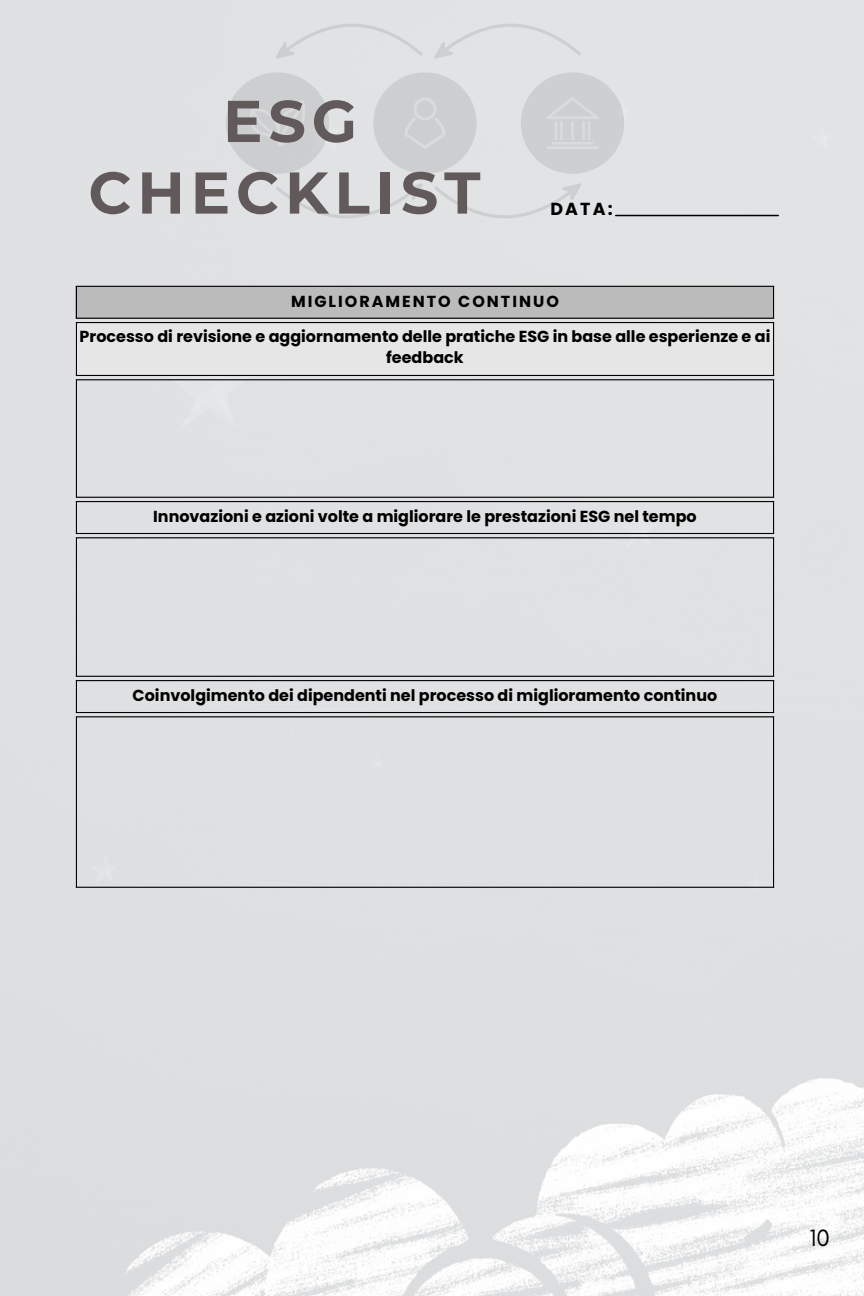
<style>
.page{position:relative;width:864px;height:1296px;background:#fff}
.page>*{position:absolute;margin:0;border:0;box-sizing:border-box;transform-origin:0 0}
.t1{font:700 58.8px "Montserrat";letter-spacing:.1em;color:#625a5a}
.t2{font:24px "Glacial Indifference";color:#000}
.t3{font:700 17.4px "Poppins";color:#000}
.t4{font:700 16px/21.2px "Poppins";color:#000;text-align:center}
.t5{font:700 16px "Poppins";letter-spacing:.125em;color:#000}
</style>
<div class="page">
<img style="left:0;top:0;width:864px;height:1296px">
<hr style="left:616px;top:215px;width:162px;height:1px;background:#000">
<svg style="left:226px;top:72px;width:398px;height:146px;background:#d8d9db"></svg>
<svg style="left:430px;top:23px;width:151px;height:42px;background:#dfe0e2"></svg>
<svg style="left:272px;top:23px;width:151px;height:42px;background:#dee0e1"></svg>
<div style="left:76px;top:286px;width:698px;height:33px;background:#bbb"></div>
<div style="left:76px;top:322px;width:698px;height:54px;background:#e6e6e6"></div>
<hr style="left:76px;top:287px;width:1px;height:31px;background:#000">
<hr style="left:773px;top:287px;width:1px;height:31px;background:#000">
<hr style="left:76px;top:286px;width:698px;height:1px;background:#000">
<hr style="left:76px;top:318px;width:698px;height:1px;background:#000">
<hr style="left:76px;top:323px;width:1px;height:52px;background:#000">
<hr style="left:773px;top:323px;width:1px;height:52px;background:#000">
<hr style="left:76px;top:322px;width:698px;height:1px;background:#000">
<hr style="left:76px;top:375px;width:698px;height:1px;background:#000">
<hr style="left:76px;top:380px;width:1px;height:117px;background:#000">
<hr style="left:773px;top:380px;width:1px;height:117px;background:#000">
<hr style="left:76px;top:379px;width:698px;height:1px;background:#000">
<hr style="left:76px;top:497px;width:698px;height:1px;background:#000">
<hr style="left:76px;top:502px;width:1px;height:31px;background:#000">
<hr style="left:773px;top:502px;width:1px;height:31px;background:#000">
<hr style="left:76px;top:501px;width:698px;height:1px;background:#000">
<hr style="left:76px;top:533px;width:698px;height:1px;background:#000">
<hr style="left:76px;top:538px;width:1px;height:138px;background:#000">
<hr style="left:773px;top:538px;width:1px;height:138px;background:#000">
<hr style="left:76px;top:537px;width:698px;height:1px;background:#000">
<hr style="left:76px;top:676px;width:698px;height:1px;background:#000">
<hr style="left:76px;top:681px;width:1px;height:31px;background:#000">
<hr style="left:773px;top:681px;width:1px;height:31px;background:#000">
<hr style="left:76px;top:680px;width:698px;height:1px;background:#000">
<hr style="left:76px;top:712px;width:698px;height:1px;background:#000">
<hr style="left:76px;top:717px;width:1px;height:170px;background:#000">
<hr style="left:773px;top:717px;width:1px;height:170px;background:#000">
<hr style="left:76px;top:716px;width:698px;height:1px;background:#000">
<hr style="left:76px;top:887px;width:698px;height:1px;background:#000">
<h1 class="t1" style="left:223px;top:85px;width:136px">ESG</h1>
<p class="t1" style="left:88px;top:157px;width:394px">CHECKLIST</p>
<p class="t3" style="left:550px;top:197px;width:64px">DATA:</p>
<p class="t5" style="left:291px;top:290px;width:269px">MIGLIORAMENTO CONTINUO</p>
<p class="t4" style="left:80px;top:326px;width:692px">Processo di revisione e aggiornamento delle pratiche ESG in base alle esperienze e ai feedback</p>
<p class="t4" style="left:153px;top:506px;width:545px">Innovazioni e azioni volte a migliorare le prestazioni ESG nel tempo</p>
<p class="t4" style="left:133px;top:685px;width:586px">Coinvolgimento dei dipendenti nel processo di miglioramento continuo</p>
<h1 class="t2" style="left:809px;top:1223px;width:22px">10</h1>
</div>
